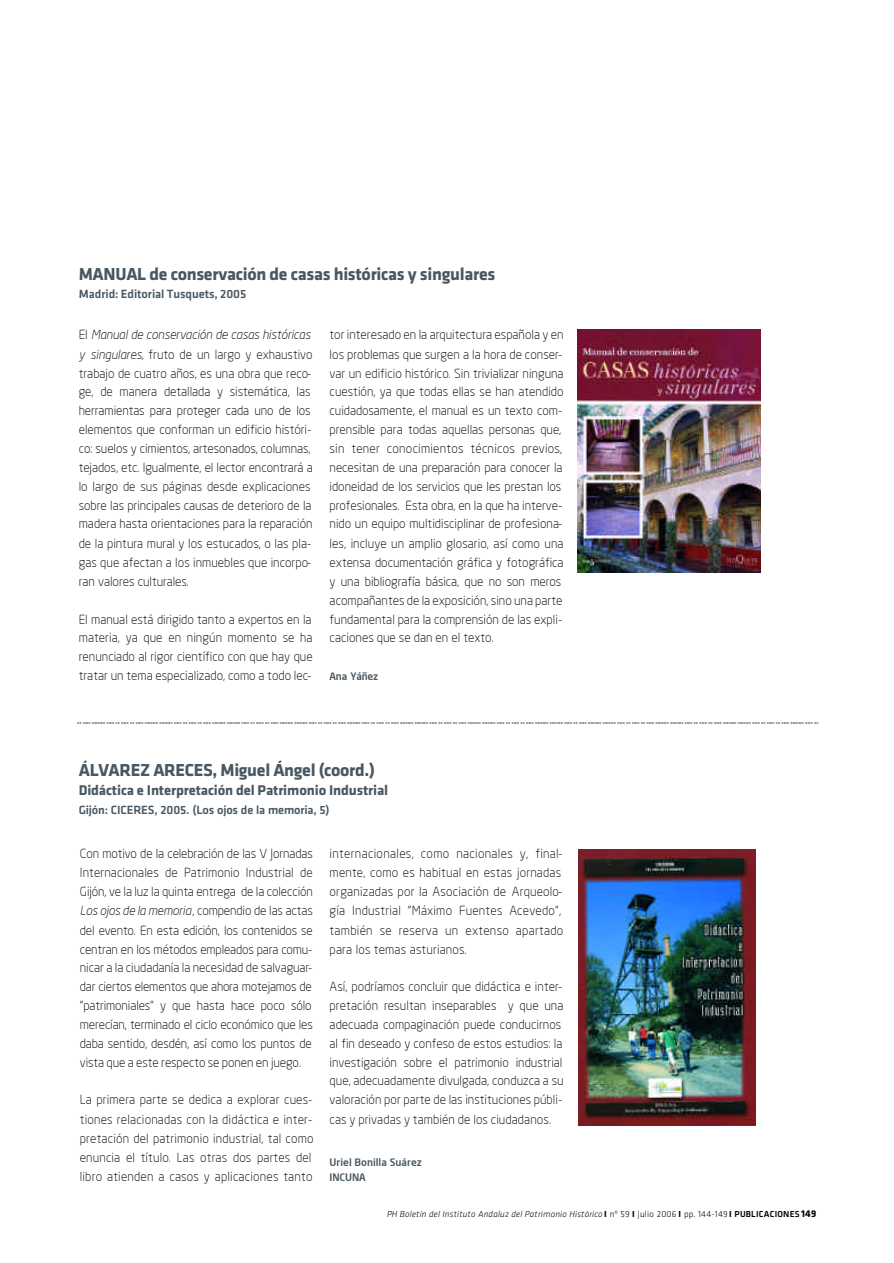
<style>
.page{position:relative;width:894px;height:1263px;background:#fff}
.page>*{position:absolute;margin:0;border:0;box-sizing:border-box;transform-origin:0 0}
.t1{font:18px "Klavika Bold OSF";letter-spacing:-.015em;color:#485761}
.t2{font:14.7px "Klavika Bold OSF";letter-spacing:-.01em;color:#485761}
.t3{font:300 12.3px/18.9px "Neo Sans";color:#000}
.t4{font:300 12.3px/19.2px "Neo Sans";letter-spacing:.02em;color:#000}
.t5{font:500 12.3px "Klavika";letter-spacing:-.015em;color:#485761}
.t6{font:500 10.2px/14.7px "Neo Sans";letter-spacing:.005em;color:#485761}
.t7{font:500 10.2px "Neo Sans";letter-spacing:-.02em;color:#485761}
.t8{font:italic 300 9px "Klavika";letter-spacing:.02em;color:#000}
.s1{font-style:italic}
.s2{font-weight:700;font-style:normal}
.s3{font-style:normal}
.s4{font-weight:500;font-style:normal}
.s5{font-weight:700;font-style:normal;font-size:10.2px}
</style>
<div class="page">
<img style="left:577px;top:329px;width:183px;height:243px">
<svg style="left:78px;top:722px;width:740px;height:2px"></svg>
<img style="left:578px;top:849px;width:178px;height:277px">
<h1 class="t1" style="left:79px;top:264px;width:418px">MANUAL de conservación de casas históricas y singulares</h1>
<p class="t5" style="left:79px;top:287px;width:169px">Madrid: Editorial Tusquets, 2005</p>
<p class="t3" style="left:79px;top:325px;width:236px">El <span class="s1">Manual de conservación de casas históricas y singulares,</span> fruto de un largo y exhaustivo trabajo de cuatro años, es una obra que reco&shy;ge, de manera detallada y sistemática, las herramientas para proteger cada uno de los elementos que conforman un edificio históri&shy;co: suelos y cimientos, artesonados, columnas, tejados, etc. Igualmente, el lector encontrará a lo largo de sus páginas desde explicaciones sobre las principales causas de deterioro de la madera hasta orientaciones para la reparación de la pintura mural y los estucados, o las pla&shy;gas que afectan a los inmuebles que incorpo&shy;ran valores culturales.</p>
<p class="t3" style="left:79px;top:610px;width:235px;text-align:justify">El manual está dirigido tanto a expertos en la materia, ya que en ningún momento se ha renunciado al rigor científico con que hay que tratar un tema especializado, como a todo lec-</p>
<p class="t3" style="left:330px;top:325px;width:236px">tor interesado en la arquitectura española y en los problemas que surgen a la hora de conser&shy;var un edificio histórico. Sin trivializar ninguna cuestión, ya que todas ellas se han atendido cuidadosamente, el manual es un texto com&shy;prensible para todas aquellas personas que, sin tener conocimientos técnicos previos, necesitan de una preparación para conocer la idoneidad de los servicios que les prestan los profesionales. Esta obra, en la que ha interve&shy;nido un equipo multidisciplinar de profesiona&shy;les, incluye un amplio glosario, así como una extensa documentación gráfica y fotográfica y una bibliografía básica, que no son meros acompañantes de la exposición, sino una parte fundamental para la comprensión de las expli&shy;caciones que se dan en el texto.</p>
<p class="t7" style="left:330px;top:670px;width:50px">Ana Yáñez</p>
<h1 class="t1" style="left:79px;top:760px;width:298px">ÁLVAREZ ARECES, Miguel Ángel (coord.)</h1>
<p class="t2" style="left:79px;top:782px;width:311px">Didáctica e Interpretación del Patrimonio Industrial</p>
<p class="t5" style="left:79px;top:803px;width:253px">Gijón: CICERES, 2005. (Los ojos de la memoria, 5)</p>
<p class="t3" style="left:80px;top:843px;width:235px;text-align:justify">Con motivo de la celebración de las V Jornadas Internacionales de Patrimonio Industrial de Gijón, ve la luz la quinta entrega de la colección <span class="s1">Los ojos de la memoria</span>, compendio de las actas del evento. En esta edición, los contenidos se centran en los métodos empleados para comu&shy;nicar a la ciudadanía la necesidad de salvaguar&shy;dar ciertos elementos que ahora motejamos de "patrimoniales" y que hasta hace poco sólo merecían, terminado el ciclo económico que les daba sentido, desdén, así como los puntos de vista que a este respecto se ponen en juego.</p>
<p class="t3" style="left:80px;top:1090px;width:235px">La primera parte se dedica a explorar cues&shy;tiones relacionadas con la didáctica e inter&shy;pretación del patrimonio industrial, tal como enuncia el título. Las otras dos partes del libro atienden a casos y aplicaciones tanto</p>
<p class="t4" style="left:330px;top:843px;width:235px">internacionales, como nacionales y, final&shy;mente, como es habitual en estas jornadas organizadas por la Asociación de Arqueolo&shy;gía Industrial "Máximo Fuentes Acevedo", también se reserva un extenso apartado para los temas asturianos.</p>
<p class="t3" style="left:330px;top:976px;width:235px">Así, podríamos concluir que didáctica e inter&shy;pretación resultan inseparables y que una adecuada compaginación puede conducirnos al fin deseado y confeso de estos estudios: la investigación sobre el patrimonio industrial que, adecuadamente divulgada, conduzca a su valoración por parte de las instituciones públi&shy;cas y privadas y también de los ciudadanos.</p>
<p class="t6" style="left:330px;top:1155px;width:94px">Uriel Bonilla Suárez<br>INCUNA</p>
<p class="t8" style="left:387px;top:1209px;width:431px">PH Boletín del Instituto Andaluz del Patrimonio Histórico <span class="s2">I</span> <span class="s3">nº 59</span> <span class="s2">I</span> <span class="s3">julio 2006</span> <span class="s2">I</span> <span class="s3">pp. 144-149</span> <span class="s2">I</span> <span class="s4">PUBLICACIONES</span> <span class="s5">149</span></p>
</div>
